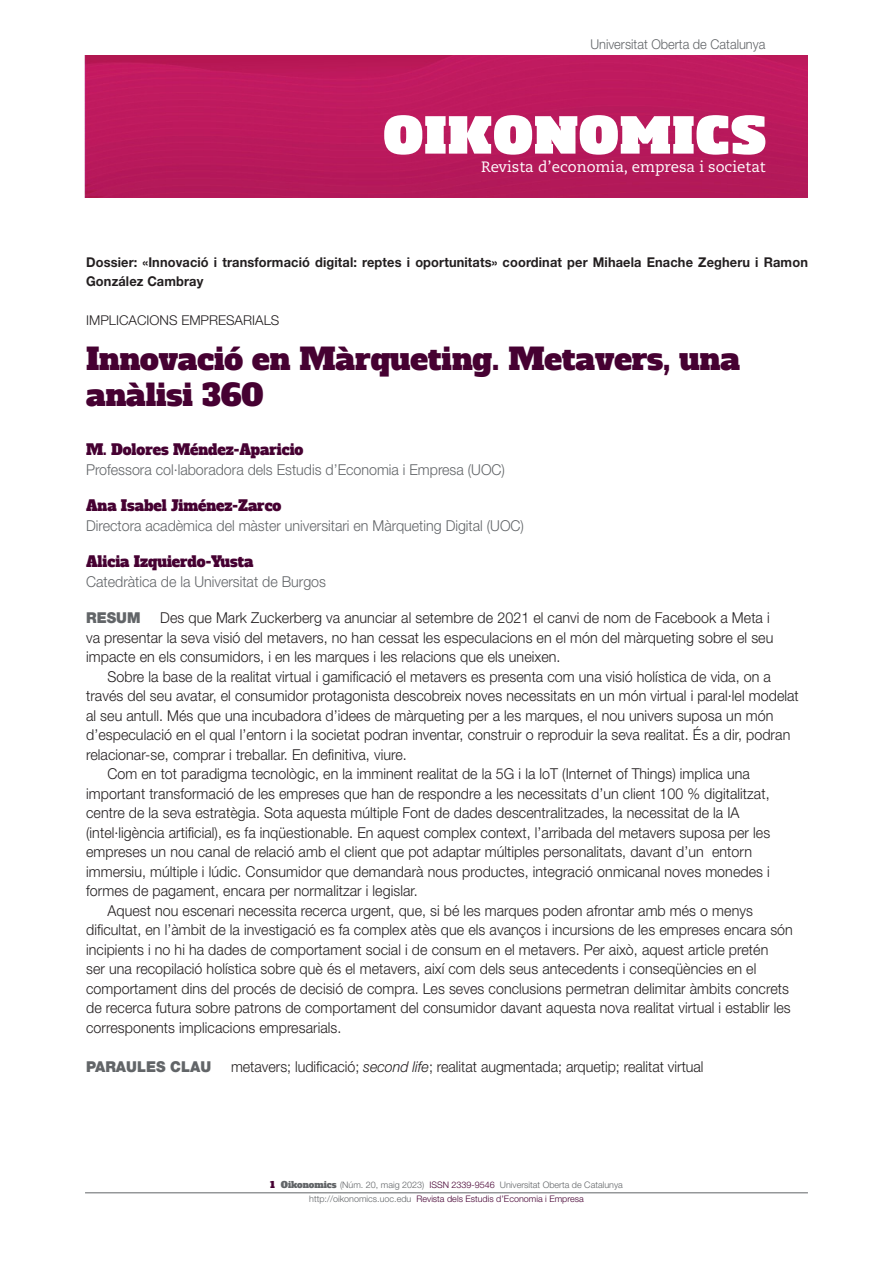
<style>
.page{position:relative;width:893px;height:1263px;background:#fff}
.page>*{position:absolute;margin:0;border:0;box-sizing:border-box;transform-origin:0 0}
._01_titulo{font:30px/36px "Alfa Slab One";color:#460132}
._01_autor_1{font:300 15px/19.5px "Helvetica Neue LT Std";letter-spacing:.005em;color:#231f20;scale:.95 1}
._01_universidad{font:300 15px "Helvetica Neue LT Std";color:#626568;scale:.95 1}
._02_resumen{font:300 15px "Helvetica Neue LT Std";color:#231f20;scale:.95 1}
._01_autor_1-2{font:15px "Alfa Slab One";color:#460132;scale:.95 1}
.t1{font:15px "Caecilia LT Std";color:#fff}
._02_resumen-2{font:900 15px "Helvetica Neue LT Std";color:#626568;scale:.95 1}
._01_autor_1-3{font:900 15px "Helvetica Neue LT Std";color:#626568;scale:.95 1}
._01_dossier{font:700 13.5px/19.5px "Helvetica Neue LT Std";letter-spacing:.01em;color:#231f20;scale:.95 1}
.t2{font:300 13.5px "Helvetica Neue LT Std";color:#626568;scale:.95 1}
._01_articulo{font:300 13.5px "Helvetica Neue LT Std";color:#231f20}
.t3{font:300 9px/13.6px "Helvetica Neue LT Std";color:#626568;text-align:center}
.s1{font-style:italic}
.s2{font-family:"Alfa Slab One";font-weight:400;color:#460132}
.s3{font-family:"Alfa Slab One";font-weight:400}
.s4{color:#460132}
</style>
<div class="page">
<img style="left:85px;top:56px;width:723px;height:142px">
<svg style="left:384px;top:115px;width:381px;height:40px"></svg>
<hr style="left:85px;top:1192px;width:723px;height:1px;background:#626568">
<p class="t2" style="left:590px;top:36px;width:186px">Universitat Oberta de Catalunya</p>
<p class="t1" style="left:481px;top:158px;width:286px">Revista d’economia, empresa i societat</p>
<p class="_01_dossier" style="left:86px;top:252px;width:761px">Dossier: «Innovació i transformació digital: reptes i oportunitats» coordinat per Mihaela Enache Zegheru i Ramon<br>González Cambray</p>
<p class="_01_articulo" style="left:86px;top:312px;width:195px">IMPLICACIONS EMPRESARIALS</p>
<p class="_01_titulo" style="left:86px;top:341px;width:655px">Innovació en Màrqueting. Metavers, una anàlisi 360</p>
<p class="_01_autor_1-2" style="left:86px;top:440px;width:230px">M. Dolores Méndez-Aparicio</p>
<p class="_01_universidad" style="left:86px;top:460px;width:442px">Professora col·laboradora dels Estudis d’Economia i Empresa (UOC)</p>
<p class="_01_autor_1-2" style="left:86px;top:496px;width:207px">Ana Isabel Jiménez-Zarco</p>
<p class="_01_universidad" style="left:86px;top:516px;width:462px">Directora acadèmica del màster universitari en Màrqueting Digital (UOC)</p>
<p class="_01_autor_1-2" style="left:86px;top:552px;width:178px">Alicia Izquierdo-Yusta</p>
<p class="_01_universidad" style="left:86px;top:572px;width:254px">Catedràtica de la Universitat de Burgos</p>
<p class="_01_autor_1-3" style="left:86px;top:609px;width:59px">RESUM</p>
<p class="_01_autor_1" style="left:86px;top:608px;width:725px;text-indent:74px">Des que Mark Zuckerberg va anunciar al setembre de 2021 el canvi de nom de Facebook a Meta i va presentar la seva visió del metavers, no han cessat les especulacions en el món del màrqueting sobre el seu impacte en els consumidors, i en les marques i les relacions que els uneixen.</p>
<p class="_01_autor_1" style="left:86px;top:666px;width:752px;text-indent:21px">Sobre la base de la realitat virtual i gamificació el metavers es presenta com una visió holística de vida, on a través del seu avatar, el consumidor protagonista descobreix noves necessitats en un món virtual i paral·lel modelat al seu antull. Més que una incubadora d’idees de màrqueting per a les marques, el nou univers suposa un món d’especulació en el qual l’entorn i la societat podran inventar, construir o reproduir la seva realitat. És a dir, podran relacionar-se, comprar i treballar. En definitiva, viure.</p>
<p class="_01_autor_1" style="left:86px;top:764px;width:722px;text-indent:21px">Com en tot paradigma tecnològic, en la imminent realitat de la 5G i la loT (Internet of Things) implica una important transformació de les empreses que han de respondre a les necessitats d’un client 100 % digitalitzat, centre de la seva estratègia. Sota aquesta múltiple Font de dades descentralitzades, la necessitat de la IA (intel·ligència artificial), es fa inqüestionable. En aquest complex context, l’arribada del metavers suposa per les empreses un nou canal de relació amb el client que pot adaptar múltiples personalitats, davant d’un entorn immersiu, múltiple i lúdic. Consumidor que demandarà nous productes, integració onmicanal noves monedes i formes de pagament, encara per normalitzar i legislar.</p>
<p class="_01_autor_1" style="left:86px;top:900px;width:745px;text-indent:21px">Aquest nou escenari necessita recerca urgent, que, si bé les marques poden afrontar amb més o menys dificultat, en l’àmbit de la investigació es fa complex atès que els avanços i incursions de les empreses encara són incipients i no hi ha dades de comportament social i de consum en el metavers. Per això, aquest article pretén<br>ser una recopilació holística sobre què és el metavers, així com dels seus antecedents i conseqüències en el comportament dins del procés de decisió de compra. Les seves conclusions permetran delimitar àmbits concrets de recerca futura sobre patrons de comportament del consumidor davant aquesta nova realitat virtual i establir les corresponents implicacions empresarials.</p>
<p class="_02_resumen-2" style="left:86px;top:1057px;width:133px">PARAULES CLAU</p>
<p class="_02_resumen" style="left:231px;top:1057px;width:499px">metavers; ludificació; <span class="s1">second life</span>; realitat augmentada; arquetip; realitat virtual</p>
<p class="t3" style="left:270px;top:1178px;width:354px"><span class="s2">1</span> <span class="s3">Oikonomics</span> (Núm. 20, maig 2023) <span class="s4">ISSN 2339-9546</span> Universitat Oberta de Catalunya http://oikonomics.uoc.edu <span class="s4">Revista dels Estudis d’Economia i Empresa</span></p>
</div>
